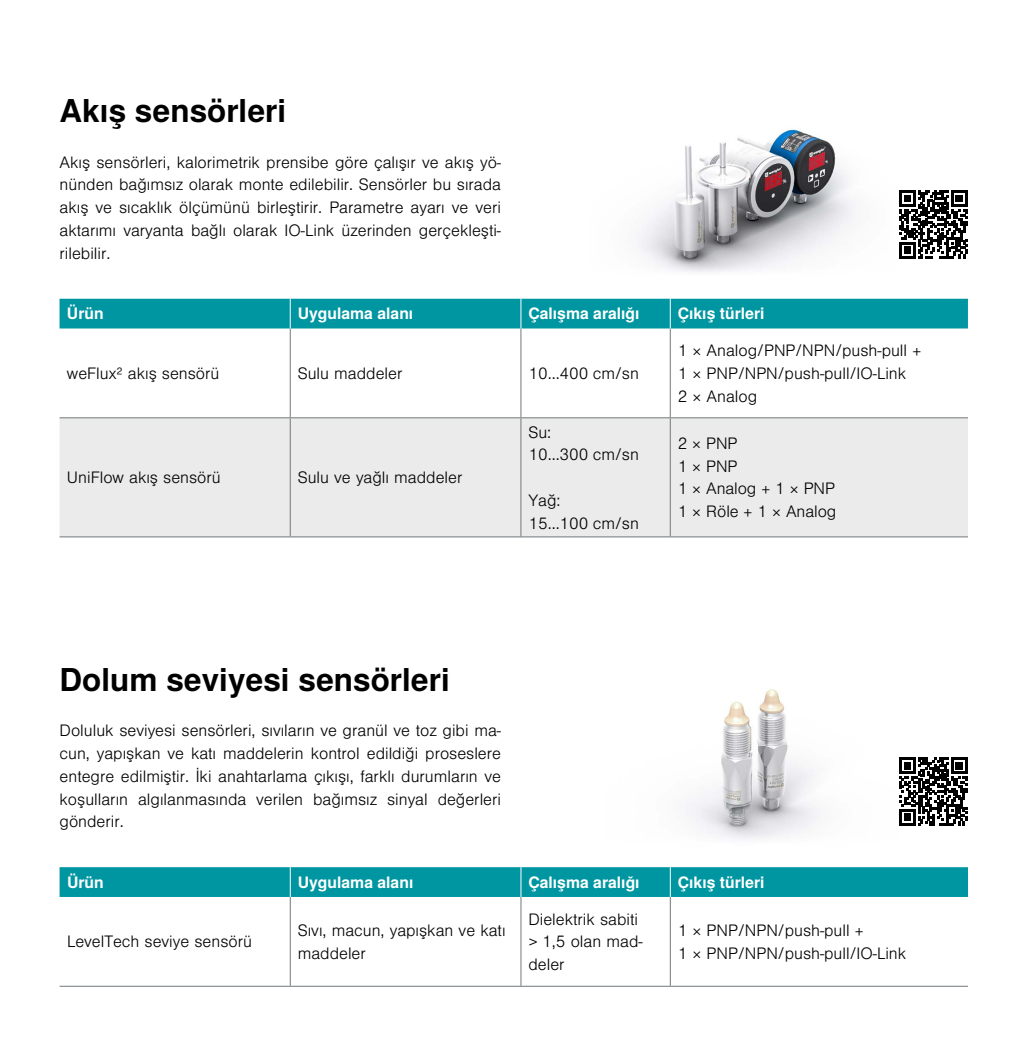
<style>
.page{position:relative;width:1027px;height:1042px;background:#fff}
.page>*{position:absolute;margin:0;border:0;box-sizing:border-box;transform-origin:0 0}
.t1{font:700 31.5px "Nimbus Sans Global";color:#000}
.t2{font:300 15.75px/22.8px "Nimbus Sans Global";color:#000}
.t3{font:700 15.75px "Nimbus Sans Global";color:#fff}
</style>
<div class="page">
<img style="left:686px;top:689px;width:135px;height:150px">
<img style="left:638px;top:129px;width:218px;height:143px">
<svg style="left:899px;top:190px;width:68px;height:69px"></svg>
<svg style="left:899px;top:757px;width:68px;height:69px"></svg>
<div style="left:60px;top:418px;width:908px;height:118px;background:#ebebeb"></div>
<hr style="left:290px;top:328px;width:1px;height:89px;background:#72787a">
<hr style="left:520px;top:328px;width:1px;height:89px;background:#72787a">
<hr style="left:60px;top:417px;width:230px;height:1px;background:#72787a">
<hr style="left:290px;top:418px;width:1px;height:118px;background:#72787a">
<hr style="left:290px;top:417px;width:231px;height:1px;background:#72787a">
<hr style="left:520px;top:418px;width:1px;height:118px;background:#72787a">
<hr style="left:521px;top:417px;width:149px;height:1px;background:#72787a">
<hr style="left:670px;top:417px;width:298px;height:1px;background:#72787a">
<hr style="left:60px;top:536px;width:230px;height:1px;background:#72787a">
<hr style="left:290px;top:536px;width:231px;height:1px;background:#72787a">
<hr style="left:521px;top:536px;width:149px;height:1px;background:#72787a">
<hr style="left:670px;top:536px;width:298px;height:1px;background:#72787a">
<hr style="left:670px;top:328px;width:1px;height:89px;background:#72787a">
<hr style="left:670px;top:418px;width:1px;height:118px;background:#72787a">
<div style="left:60px;top:299px;width:908px;height:29px;background:#0096a1"></div>
<div style="left:60px;top:867px;width:908px;height:30px;background:#0096a1"></div>
<hr style="left:290px;top:897px;width:1px;height:89px;background:#72787a">
<hr style="left:520px;top:897px;width:1px;height:89px;background:#72787a">
<hr style="left:60px;top:986px;width:230px;height:1px;background:#72787a">
<hr style="left:290px;top:986px;width:231px;height:1px;background:#72787a">
<hr style="left:521px;top:986px;width:149px;height:1px;background:#72787a">
<hr style="left:670px;top:986px;width:298px;height:1px;background:#72787a">
<hr style="left:670px;top:897px;width:1px;height:89px;background:#72787a">
<hr style="left:290px;top:867px;width:1px;height:30px;background:#fff">
<hr style="left:520px;top:867px;width:1px;height:30px;background:#fff">
<hr style="left:670px;top:867px;width:1px;height:30px;background:#fff">
<h1 class="t1" style="left:60px;top:93px;width:228px">Akış sensörleri</h1>
<p class="t2" style="left:60px;top:151px;width:443px;text-align:justify">Akış sensörleri, kalorimetrik prensibe göre çalışır ve akış yö&shy;nünden bağımsız olarak monte edilebilir. Sensörler bu sırada akış ve sıcaklık ölçümünü birleştirir. Parametre ayarı ve veri aktarımı varyanta bağlı olarak IO-Link üzerinden gerçekleşti&shy;rilebilir.</p>
<p class="t3" style="left:67px;top:305px;width:38px">Ürün</p>
<p class="t3" style="left:298px;top:305px;width:117px">Uygulama alanı</p>
<p class="t3" style="left:528px;top:305px;width:113px">Çalışma aralığı</p>
<p class="t3" style="left:678px;top:305px;width:88px">Çıkış türleri</p>
<p class="t2" style="left:67px;top:362px;width:154px">weFlux² akış sensörü</p>
<p class="t2" style="left:298px;top:362px;width:106px">Sulu maddeler</p>
<p class="t2" style="left:528px;top:362px;width:112px">10…400 cm/sn</p>
<p class="t2" style="left:67px;top:466px;width:155px">UniFlow akış sensörü</p>
<p class="t2" style="left:298px;top:466px;width:166px">Sulu ve yağlı maddeler</p>
<p class="t2" style="left:528px;top:421px;width:112px">Su:<br>10…300 cm/sn</p>
<p class="t2" style="left:528px;top:489px;width:112px">Yağ:<br>15…100 cm/sn</p>
<p class="t2" style="left:678px;top:339px;width:245px">1 × Analog/PNP/NPN/push-pull +<br>1 × PNP/NPN/push-pull/IO-Link<br>2 × Analog</p>
<p class="t2" style="left:678px;top:432px;width:160px">2 × PNP<br>1 × PNP<br>1 × Analog + 1 × PNP<br>1 × Röle + 1 × Analog</p>
<h1 class="t1" style="left:60px;top:661px;width:392px">Dolum seviyesi sensörleri</h1>
<p class="t2" style="left:60px;top:719px;width:443px;text-align:justify">Doluluk seviyesi sensörleri, sıvıların ve granül ve toz gibi ma&shy;cun, yapışkan ve katı maddelerin kontrol edildiği proseslere entegre edilmiştir. İki anahtarlama çıkışı, farklı durumların ve koşulların algılanmasında verilen bağımsız sinyal değerleri gönderir.</p>
<p class="t3" style="left:67px;top:873px;width:38px">Ürün</p>
<p class="t3" style="left:298px;top:873px;width:117px">Uygulama alanı</p>
<p class="t3" style="left:528px;top:873px;width:113px">Çalışma aralığı</p>
<p class="t3" style="left:678px;top:873px;width:88px">Çıkış türleri</p>
<p class="t2" style="left:67px;top:930px;width:186px">LevelTech seviye sensörü</p>
<p class="t2" style="left:298px;top:919px;width:209px">Sıvı, macun, yapışkan ve katı maddeler</p>
<p class="t2" style="left:528px;top:908px;width:116px">Dielektrik sabiti &gt; 1,5 olan mad&shy;deler</p>
<p class="t2" style="left:678px;top:919px;width:230px">1 × PNP/NPN/push-pull +<br>1 × PNP/NPN/push-pull/IO-Link</p>
</div>
